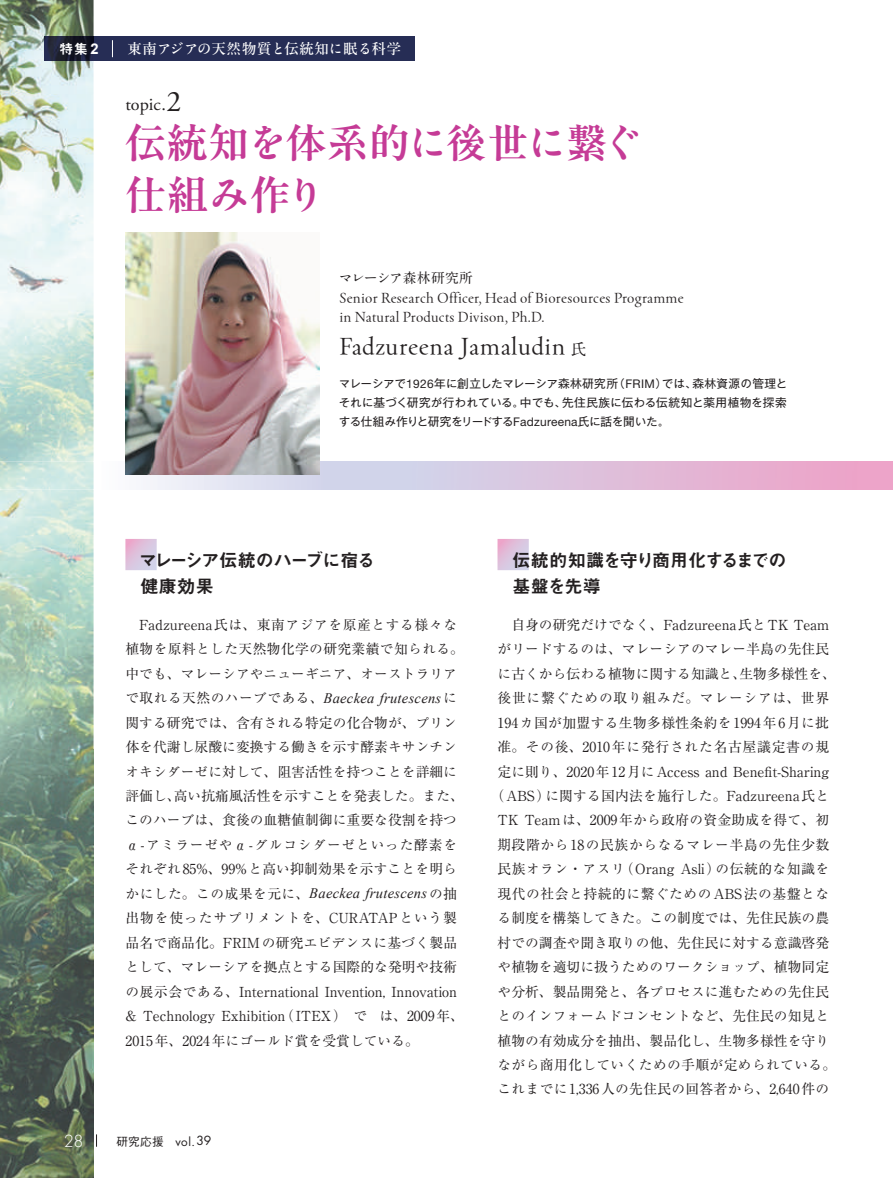
<style>
.page{position:relative;width:893px;height:1178px;background:#fff}
.page>*{position:absolute;margin:0;border:0;box-sizing:border-box;transform-origin:0 0}
.t1{font:700 40.35px/52.1px "PA1 Mincho Std N";letter-spacing:.01em;color:#c53b96}
.t2{font:23.4px "PA1 Mincho Std N";letter-spacing:.03em;color:#231f20}
.t3{font:300 18.3px "Futura PT";color:#fff}
.t4{font:18px/25.5px "Midashi Go Pro MB31";letter-spacing:-.06em;color:#231f20}
.t5{font:18px/25.5px "Midashi Go Pro MB31";letter-spacing:-.035em;color:#231f20}
.t6{font:18px "Adobe Garamond Pro";color:#231f20}
.t7{font:15.75px "PA1 Mincho Std N";color:#231f20}
.t8{font:italic 14.55px "Times New Roman";letter-spacing:.02em;color:#231f20}
.t9{font:500 14.4px "PA1 Mincho Std N";letter-spacing:.025em;color:#fff}
.t10{font:13.8px/24.5px "P Ryumin K Sp Pro N";color:#231f20}
.t11{font:13.8px/24.5px "P Ryumin K Sp Pro N";letter-spacing:.025em;color:#231f20}
.t12{font:13.8px/19.2px "PA1 Mincho Std N";letter-spacing:.02em;color:#231f20}
.t13{font:13.8px "P Ryumin K Sp Pro N";letter-spacing:.05em;color:#231f20}
.t14{font:13.8px "P Ryumin K Sp Pro N";letter-spacing:.06em;color:#231f20}
.t15{font:13.8px "P Ryumin K Sp Pro N";letter-spacing:.04em;color:#231f20}
.t16{font:13.8px "P Ryumin K Sp Pro N";letter-spacing:.03em;color:#231f20}
.t17{font:13.8px "Midashi Go Pro MB31";color:#fff}
.t18{font:12px "Helvetica Neue LT Std";color:#231f20}
.t19{font:11.7px/19.2px "Got MB101 Std Reg KS";letter-spacing:-.08em;color:#231f20}
.t20{font:11.7px "Got MB101 Std Reg KS";letter-spacing:-.04em;color:#231f20}
.t21{font:11.7px "Gothic MB101 Pro";letter-spacing:.04em;color:#231f20}
.t22{font:11.7px "Futura";color:#231f20}
.t23{font:500 11.7px "Gothic BBB Pro";color:#231f20}
.s1{font-family:"Arial";font-weight:700;font-size:14.85px}
.s2{font-size:29.7px}
.s3{font-family:"Got MB101 Std Reg KS"}
.s4{font-family:"Helvetica Neue LT Std";font-size:12px}
.s5{font-family:"Gothic MB101 Pro"}
.s6{font-family:"Got MB101 Std Reg KS";font-size:11.7px}
.s7{font-family:"P Ryumin K Sp Pro N";font-style:normal;font-size:13.8px}
.s8{font-size:12.3px}
</style>
<div class="page">
<img style="left:0;top:0;width:94px;height:1178px">
<svg style="left:96px;top:1134px;width:1px;height:13px"></svg>
<svg style="left:125px;top:539px;width:32px;height:31px"></svg>
<svg style="left:497px;top:539px;width:32px;height:31px"></svg>
<img style="left:0;top:461px;width:893px;height:28px">
<img style="left:125px;top:233px;width:195px;height:242px">
<div style="left:94px;top:37px;width:321px;height:24px;background:#262d55"></div>
<img style="left:45px;top:37px;width:49px;height:24px">
<svg style="left:112px;top:40px;width:1px;height:17px"></svg>
<p class="t17" style="left:60px;top:38px;width:41px">特集<span class="s1">2</span></p>
<p class="t9" style="left:128px;top:38px;width:275px">東南アジアの天然物質と伝統知に眠る科学</p>
<h3 class="t6" style="left:125px;top:93px;width:58px">topic.<span class="s2">2</span></h3>
<h1 class="t1" style="left:125px;top:116px;width:518px">伝統知を体系的に後世に繋ぐ仕組み作り</h1>
<p class="t12" style="left:339px;top:268px;width:346px">マレーシア森林研究所<br>Senior Research Officer, Head of Bioresources Programme in Natural Products Divison, Ph D. .</p>
<p class="t7" style="left:571px;top:337px;width:17px">氏</p>
<h2 class="t2" style="left:339px;top:329px;width:227px">Fadzureena Jamaludin</h2>
<p class="t21" style="left:692px;top:374px;width:97px">森林資源<span class="s3">の</span>管理<span class="s3">と</span></p>
<p class="t20" style="left:339px;top:374px;width:281px">マレーシアで<span class="s4">1926</span><span class="s5">年</span>に<span class="s5">創立</span>したマレーシア<span class="s5">森林研究所</span></p>
<p class="t21" style="left:562px;top:393px;width:226px">先住民族<span class="s3">に</span>伝<span class="s3">わる</span>伝統知<span class="s3">と</span>薬用植物<span class="s3">を</span>探索</p>
<p class="t18" style="left:613px;top:376px;width:55px"><span class="s6">（</span>FRIM<span class="s6">）</span></p>
<p class="t20" style="left:662px;top:374px;width:36px">では、</p>
<p class="t19" style="left:339px;top:392px;width:332px">それに<span class="s5">基</span>づく<span class="s5">研究</span>が<span class="s5">行</span>われている。<br>する<span class="s5">仕組</span>み<span class="s5">作</span>りと<span class="s5">研究</span>をリードする<span class="s4">Fadzureena</span><span class="s5">氏</span>に<span class="s5">話</span>を<span class="s5">聞</span>いた。</p>
<p class="t20" style="left:520px;top:394px;width:48px"><span class="s5">中</span>でも、</p>
<h3 class="t3" style="left:64px;top:1130px;width:21px">28</h3>
<h3 class="t5" style="left:139px;top:546px;width:238px">マレーシア伝統のハーブに宿る健康効果</h3>
<h3 class="t4" style="left:512px;top:546px;width:275px">伝統的知識を守り商用化するまでの基盤を先導</h3>
<p class="t11" style="left:125px;top:612px;width:340px">　Fadzureena氏は、東南アジアを原産とする様々な植物を原料とした天然物化学の研究業績で知られる。中でも、マレーシアやニューギニア、オーストラリア</p>
<p class="t8" style="left:125px;top:688px;width:333px"><span class="s7">で取れる天然のハーブである、</span>Baeckea frutescens<span class="s7">に</span></p>
<p class="t10" style="left:125px;top:709px;width:333px">関する研究では、含有される特定の化合物が、プリン</p>
<p class="t10" style="left:125px;top:734px;width:333px">体を代謝し尿酸に変換する働きを示す酵素キサンチン</p>
<p class="t10" style="left:125px;top:758px;width:333px">オキシダーゼに対して、阻害活性を持つことを詳細に</p>
<p class="t10" style="left:174px;top:783px;width:292px">高い抗痛風活性を示すことを発表した。また、</p>
<p class="t10" style="left:125px;top:783px;width:333px">評価し、<br>このハーブは、食後の血糖値制御に重要な役割を持つα-アミラーゼやα-グルコシダーゼといった酵素をそれぞれ85%、99%と高い抑制効果を示すことを明ら</p>
<p class="t8" style="left:125px;top:883px;width:333px"><span class="s7">かにした。この成果を元に、</span>Baeckea frutescens<span class="s7">の抽</span></p>
<p class="t14" style="left:125px;top:907px;width:333px">出物を使ったサプリメントを、CURATAPという製</p>
<p class="t10" style="left:125px;top:929px;width:333px">品名で商品化。FRIMの研究エビデンスに基づく製品</p>
<p class="t10" style="left:125px;top:954px;width:333px">として、マレーシアを拠点とする国際的な発明や技術</p>
<p class="t10" style="left:125px;top:978px;width:333px">の展示会である、International Invention, Innovation</p>
<p class="t10" style="left:379px;top:1003px;width:86px">は、2009年、</p>
<p class="t10" style="left:280px;top:1003px;width:68px">（ITEX）</p>
<p class="t10" style="left:125px;top:1003px;width:295px">&amp; Technology Exhibition<br>2015年、2024年にゴールド賞を受賞している。</p>
<p class="t10" style="left:354px;top:1003px;width:15px">で</p>
<p class="t23" style="left:117px;top:1132px;width:49px">研究応援</p>
<p class="t22" style="left:175px;top:1134px;width:38px">vol.<span class="s8">39</span></p>
<p class="t10" style="left:497px;top:612px;width:333px">　自身の研究だけでなく、Fadzureena氏とTK Team</p>
<p class="t10" style="left:497px;top:636px;width:333px">がリードするのは、マレーシアのマレー半島の先住民</p>
<p class="t10" style="left:739px;top:661px;width:98px">生物多様性を、</p>
<p class="t10" style="left:497px;top:661px;width:250px">に古くから伝わる植物に関する知識と、</p>
<p class="t13" style="left:497px;top:687px;width:333px">後世に繋ぐための取り組みだ。マレーシアは、世界</p>
<p class="t11" style="left:497px;top:709px;width:333px">194カ国が加盟する生物多様性条約を1994年6月に批</p>
<p class="t13" style="left:497px;top:736px;width:333px">准。その後、2010年に発行された名古屋議定書の規</p>
<p class="t10" style="left:497px;top:758px;width:333px">定に則り、2020年12月にAccess and Benefit-Sharing</p>
<p class="t10" style="left:545px;top:783px;width:285px">に関する国内法を施行した。Fadzureena氏と</p>
<p class="t10" style="left:491px;top:783px;width:61px">（ABS）</p>
<p class="t10" style="left:497px;top:807px;width:333px">TK Teamは、2009年から政府の資金助成を得て、初</p>
<p class="t15" style="left:497px;top:834px;width:333px">期段階から18の民族からなるマレー半島の先住少数</p>
<p class="t16" style="left:716px;top:858px;width:115px">の伝統的な知識を</p>
<p class="t10" style="left:620px;top:856px;width:102px">（Orang Asli）</p>
<p class="t10" style="left:497px;top:856px;width:340px">民族オラン・アスリ<br>現代の社会と持続的に繋ぐためのABS法の基盤となる制度を構築してきた。この制度では、先住民族の農村での調査や聞き取りの他、先住民に対する意識啓発や植物を適切に扱うためのワークショップ、植物同定や分析、製品開発と、各プロセスに進むための先住民とのインフォームドコンセントなど、先住民の知見と植物の有効成分を抽出、製品化し、生物多様性を守りながら商用化していくための手順が定められている。これまでに1,336人の先住民の回答者から、2,640件の</p>
</div>
